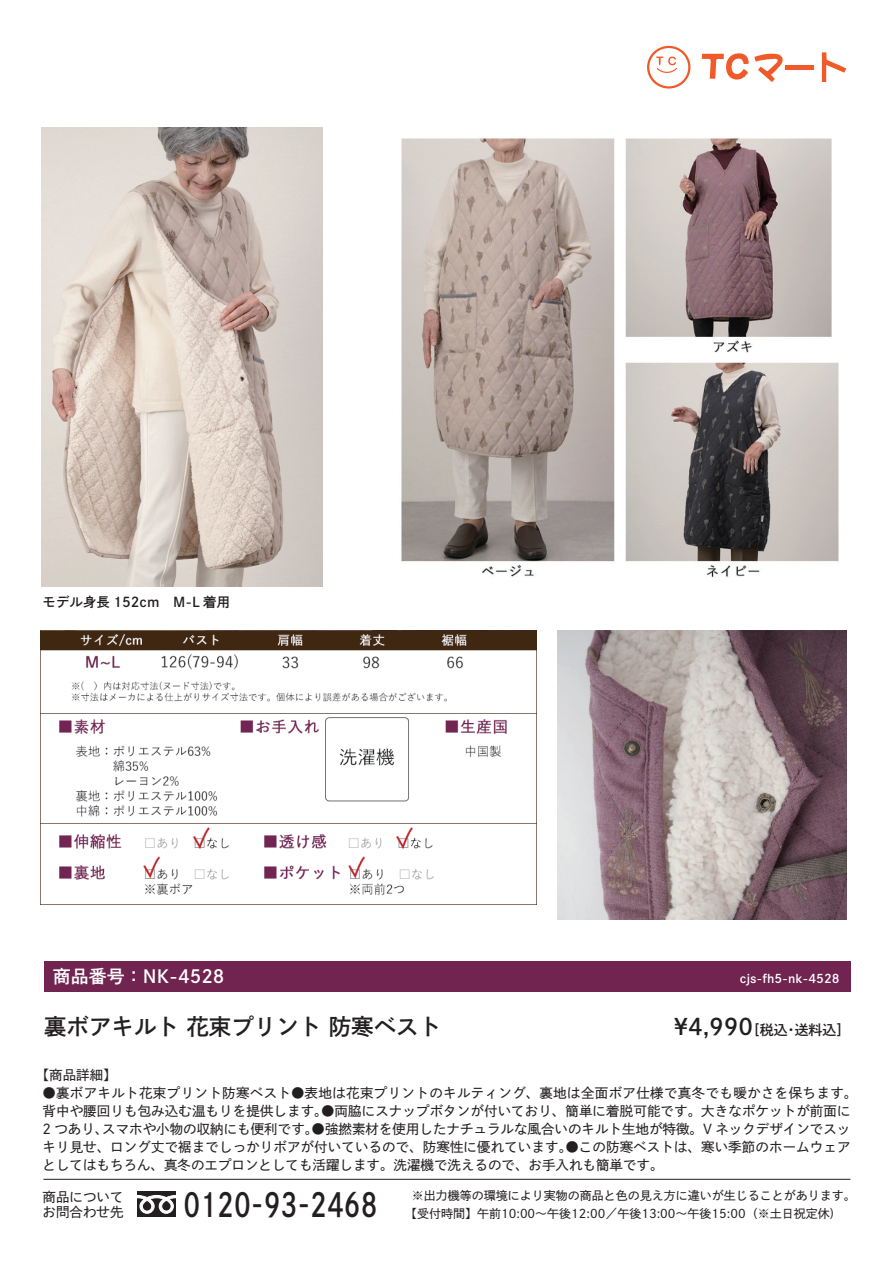
<style>
.page{position:relative;width:893px;height:1263px;background:#fff}
.page>*{position:absolute;margin:0;border:0;box-sizing:border-box;transform-origin:0 0}
.t1{font:32.55px "DNP Shuei Go Kin Std B";color:#231f20;scale:.8 1}
.t2{font:22.5px "DNP Shuei Go Kin Std B";color:#231f20}
.t3{font:18px "DNP Shuei Go Kin Std B";color:#fff}
.t4{font:13.95px "DNP Shuei Go Kin Std B";color:#231f20}
.t5{font:13.5px/18px "DNP Shuei Go Kin Std M";letter-spacing:.005em;color:#231f20}
.t6{font:13.5px "DNP Shuei Go Kin Std B";color:#231f20}
.t7{font:12px "DNP Shuei Go Kin Std M";color:#231f20}
.t8{font:12px "DNP Shuei Go Kin Std B";color:#fff}
.s1{font-size:22.5px}
</style>
<div class="page">
<img style="left:401px;top:138px;width:438px;height:440px">
<img style="left:557px;top:630px;width:289px;height:289px">
<img style="left:40px;top:630px;width:496px;height:274px">
<img style="left:41px;top:128px;width:282px;height:458px">
<div style="left:44px;top:961px;width:806px;height:31px;background:#712450"></div>
<div style="left:137px;top:1191px;width:39px;height:26px;background:#231f20"></div>
<svg style="left:137px;top:1195px;width:39px;height:19px"></svg>
<hr style="left:43px;top:1179px;width:807px;height:1px;background:#231f20">
<svg style="left:822px;top:52px;width:24px;height:30px"></svg>
<svg style="left:702px;top:53px;width:81px;height:29px"></svg>
<div style="left:785px;top:65px;width:28px;height:5px;background:#f15929"></div>
<svg style="left:647px;top:46px;width:43px;height:43px"></svg>
<div style="left:649px;top:48px;width:39px;height:38px;background:#fff;border-radius:50%"></div>
<svg style="left:656px;top:56px;width:21px;height:17px"></svg>
<p class="t6" style="left:43px;top:592px;width:189px">モデル身長 152cm　M-L 着用</p>
<h3 class="t3" style="left:53px;top:964px;width:173px">商品番号：NK-4528</h3>
<p class="t8" style="left:740px;top:970px;width:101px">cjs-fh5-nk-4528</p>
<h2 class="t2" style="left:44px;top:1011px;width:399px">裏ボアキルト 花束プリント 防寒ベスト</h2>
<p class="t4" style="left:674px;top:1020px;width:178px"><span class="s1">¥4,990</span>［税込・送料込］</p>
<p class="t5" style="left:36px;top:1065px;width:82px">【商品詳細】</p>
<p class="t5" style="left:43px;top:1083px;width:816px">●裏ボアキルト花束プリント防寒ベスト●表地は花束プリントのキルティング、裏地は全面ボア仕様で真冬でも暖かさを保ちます。背中や腰回りも包み込む温もりを提供します。●両脇にスナップボタンが付いており、簡単に着脱可能です。大きなポケットが前面に2 つあり、スマホや小物の収納にも便利です。●強撚素材を使用したナチュラルな風合いのキルト生地が特徴。V ネックデザインでスッキリ見せ、ロング丈で裾までしっかりボアが付いているので、防寒性に優れています。●この防寒ベストは、寒い季節のホームウェアとしてはもちろん、真冬のエプロンとしても活躍します。洗濯機で洗えるので、お手入れも簡単です。</p>
<p class="t7" style="left:411px;top:1205px;width:436px">【受付時間】午前10:00～午後12:00／午後13:00～午後15:00（※土日祝定休)　</p>
<p class="t7" style="left:412px;top:1188px;width:445px">※出力機等の環境により実物の商品と色の見え方に違いが生じることがあります。</p>
<p class="t5" style="left:43px;top:1189px;width:82px;line-height:15px">商品についてお問合わせ先</p>
<h1 class="t1" style="left:184px;top:1182px;width:244px">0120-93-2468</h1>
</div>
